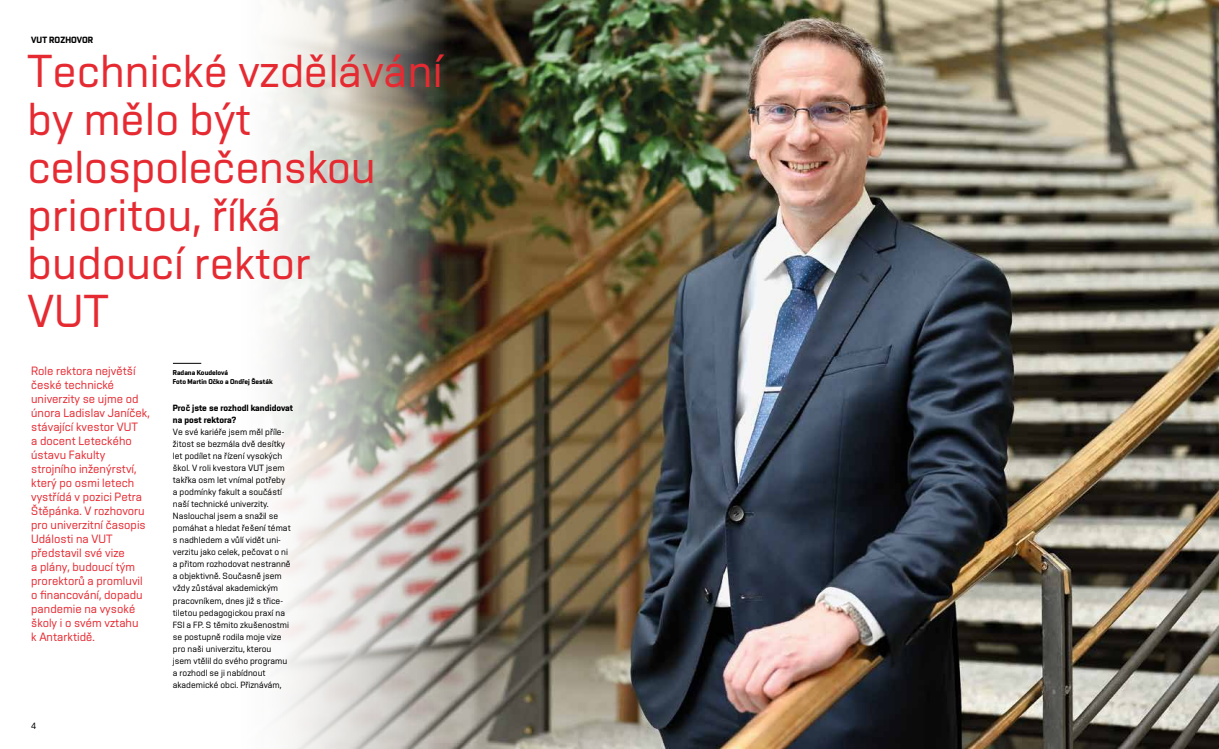
<style>
.page{position:relative;width:1219px;height:749px;background:#fff}
.page>*{position:absolute;margin:0;border:0;box-sizing:border-box;transform-origin:0 0}
.t1{font:46px/48px "Vafle Light VUT";color:#e62a32}
.t2{font:12px/14px "Vafle Light VUT";color:#e62a32}
.t3{font:9px/12px "Vafle Light VUT";color:#000}
.t4{font:700 9px/12px "Vafle VUT";color:#000}
.t5{font:700 7px/9px "Vafle VUT";color:#000}
</style>
<div class="page">
<img style="left:446px;top:0;width:773px;height:748px">
<img style="left:272px;top:0;width:174px;height:748px">
<svg style="left:173px;top:363px;width:28px;height:1px"></svg>
<p class="t4" style="left:31px;top:34px;width:63px">VUT ROZHOVOR</p>
<h1 class="t1" style="left:28px;top:46px;width:417px">Technické vzdělávání by mělo být celospolečenskou prioritou, říká budoucí rektor<br>VUT</h1>
<p class="t2" style="left:31px;top:363px;width:120px">Role rektora největší české technické univerzity se ujme od února Ladislav Janíček, stávající kvestor VUT<br>a docent Leteckého ústavu Fakulty strojního inženýrství, který po osmi letech vystřídá v pozici Petra<br>Štěpánka. V rozhovoru pro univerzitní časopis<br>Události na VUT představil své vize<br>a plány, budoucí tým prorektorů a promluvil o financování, dopadu pandemie na vysoké školy i o svém vztahu<br>k Antarktidě.</p>
<p class="t5" style="left:173px;top:368px;width:101px">Radana Koudelová<br>Foto Martin Očko a Ondřej Šesták</p>
<p class="t4" style="left:173px;top:402px;width:122px">Proč jste se rozhodl kandidovat na post rektora?</p>
<p class="t3" style="left:173px;top:426px;width:119px">Ve své kariéře jsem měl příle&shy;žitost se bezmála dvě desítky let podílet na řízení vysokých škol. V roli kvestora VUT jsem takřka osm let vnímal potřeby a podmínky fakult a součástí naší technické univerzity.<br>Naslouchal jsem a snažil se pomáhat a hledat řešení témat s nadhledem a vůlí vidět uni&shy;verzitu jako celek, pečovat o ni a přitom rozhodovat nestranně a objektivně. Současně jsem vždy zůstával akademickým pracovníkem, dnes již s třice&shy;tiletou pedagogickou praxí na<br>FSI a FP. S těmito zkušenostmi se postupně rodila moje vize pro naši univerzitu, kterou jsem vtělil do svého programu a rozhodl se ji nabídnout akademické obci. Přiznávám,</p>
<p class="t3" style="left:31px;top:719px;width:7px">4</p>
</div>
